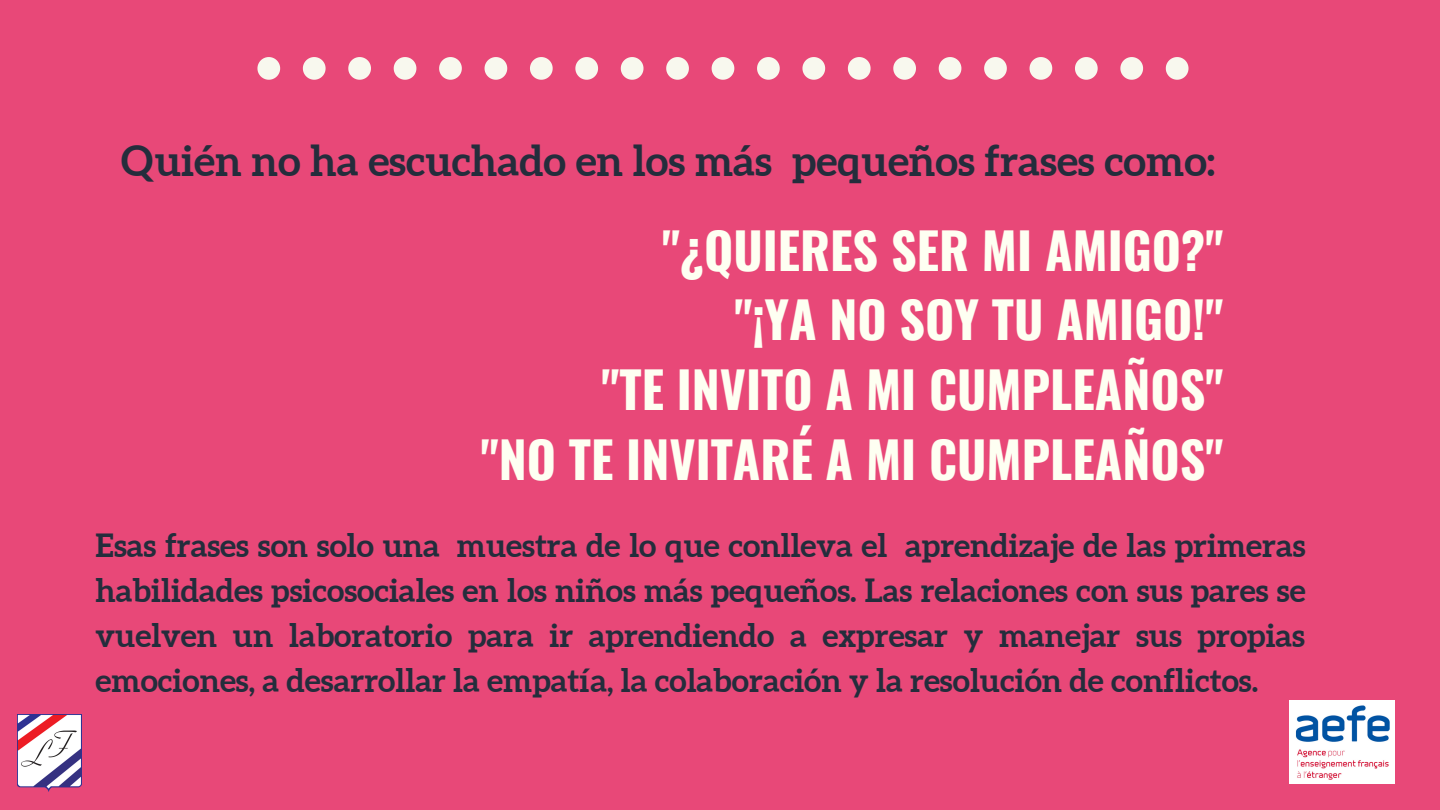
<style>
.page{position:relative;width:1440px;height:810px;background:#e84878}
.page>*{position:absolute;margin:0;border:0;box-sizing:border-box;transform-origin:0 0}
.t1{font:700 50px/69.8px "Oswald";color:#fefff2;text-align:right}
.t2{font:700 42px "Aleo";color:#242d3c}
.t3{font:700 32px/45px "Aleo";color:#242d3c;text-align:justify}
</style>
<div class="page">
<svg style="left:257px;top:57px;width:23px;height:23px"></svg>
<svg style="left:303px;top:57px;width:23px;height:23px"></svg>
<svg style="left:348px;top:57px;width:23px;height:23px"></svg>
<svg style="left:394px;top:57px;width:22px;height:23px"></svg>
<svg style="left:439px;top:57px;width:23px;height:23px"></svg>
<svg style="left:485px;top:57px;width:22px;height:23px"></svg>
<svg style="left:530px;top:57px;width:23px;height:23px"></svg>
<svg style="left:575px;top:57px;width:23px;height:23px"></svg>
<svg style="left:621px;top:57px;width:23px;height:23px"></svg>
<svg style="left:666px;top:57px;width:23px;height:23px"></svg>
<svg style="left:712px;top:57px;width:22px;height:23px"></svg>
<svg style="left:757px;top:57px;width:23px;height:23px"></svg>
<svg style="left:802px;top:57px;width:23px;height:23px"></svg>
<svg style="left:848px;top:57px;width:23px;height:23px"></svg>
<svg style="left:893px;top:57px;width:23px;height:23px"></svg>
<svg style="left:939px;top:57px;width:22px;height:23px"></svg>
<svg style="left:984px;top:57px;width:23px;height:23px"></svg>
<svg style="left:1030px;top:57px;width:22px;height:23px"></svg>
<svg style="left:1075px;top:57px;width:23px;height:23px"></svg>
<svg style="left:1120px;top:57px;width:23px;height:23px"></svg>
<svg style="left:1166px;top:57px;width:23px;height:23px"></svg>
<img style="left:17px;top:714px;width:64px;height:78px">
<img style="left:1290px;top:701px;width:105px;height:83px">
<h2 class="t2" style="left:121px;top:137px;width:1095px">Quién no ha escuchado en los más pequeños frases como:</h2>
<h1 class="t1" style="left:481px;top:213px;width:744px">"¿QUIERES SER MI AMIGO?"<br>"¡YA NO SOY TU AMIGO!"<br>"TE INVITO A MI CUMPLEAÑOS"<br>"NO TE INVITARÉ A MI CUMPLEAÑOS"</h1>
<p class="t3" style="left:96px;top:523px;width:1212px">Esas frases son solo una muestra de lo que conlleva el aprendizaje de las primeras habilidades psicosociales en los niños más pequeños. Las relaciones con sus pares se vuelven un laboratorio para ir aprendiendo a expresar y manejar sus propias emociones, a desarrollar la empatía, la colaboración y la resolución de conflictos.</p>
</div>
